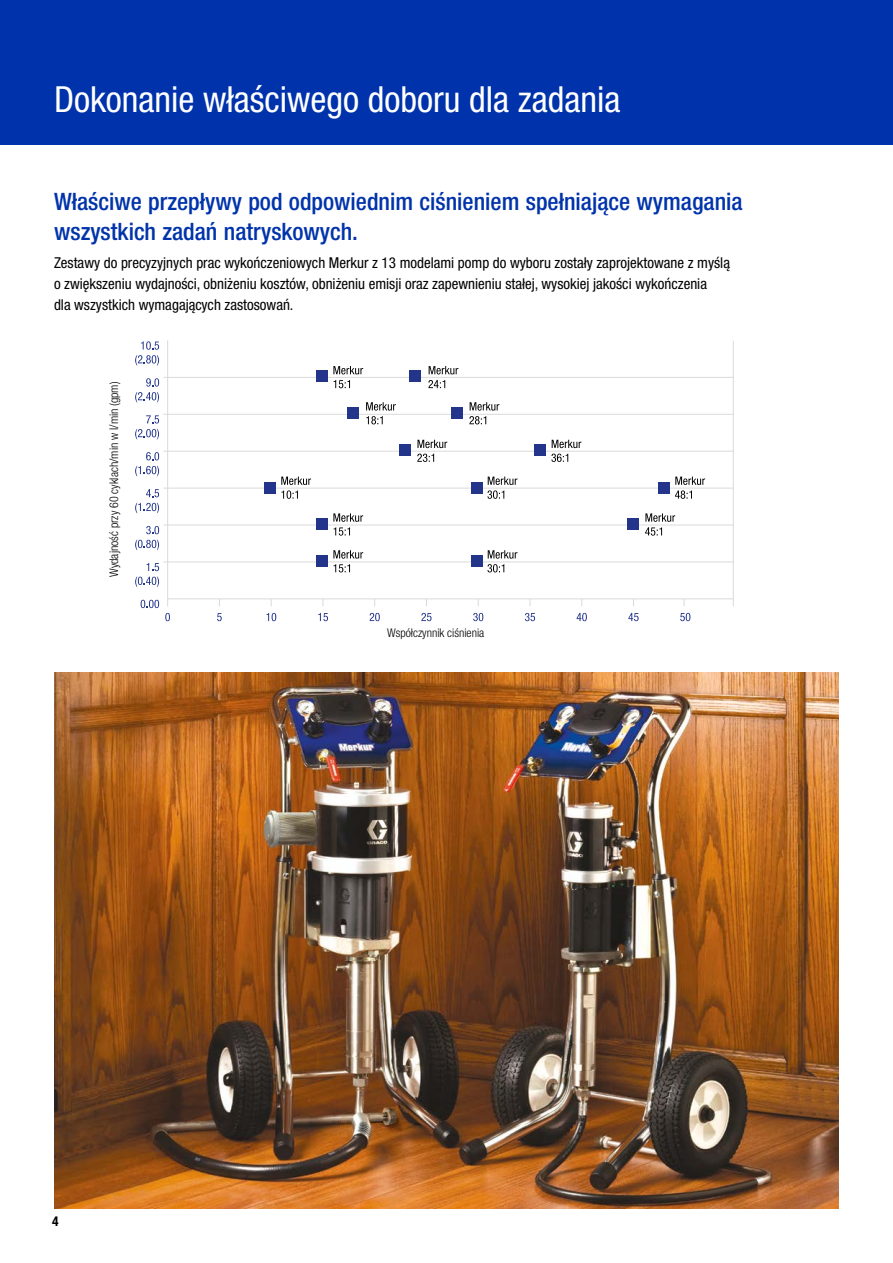
<style>
.page{position:relative;width:893px;height:1263px;background:#fff}
.page>*{position:absolute;margin:0;border:0;box-sizing:border-box;transform-origin:0 0}
.t1{font:condensed 36px "Helvetica Neue LTCE";color:#fff}
.t2{font:500 condensed 24px/30px "Helvetica Neue LTCE";color:#0033ab}
.t3{font:condensed 15px/21px "Helvetica Neue LTCE";color:#000}
.t4{font:700 condensed 13.5px "Helvetica Neue LT Std";color:#000}
.t5{font:300 condensed 12px "Helvetica Neue LTCE";color:#000}
</style>
<div class="page">
<div style="left:0;top:0;width:893px;height:145px;background:#0033ab"></div>
<img style="left:54px;top:673px;width:785px;height:536px">
<svg style="left:165px;top:613px;width:5px;height:8px"></svg>
<svg style="left:217px;top:613px;width:5px;height:8px"></svg>
<svg style="left:266px;top:613px;width:10px;height:8px"></svg>
<svg style="left:318px;top:613px;width:10px;height:8px"></svg>
<svg style="left:370px;top:613px;width:10px;height:8px"></svg>
<svg style="left:421px;top:613px;width:11px;height:8px"></svg>
<svg style="left:473px;top:613px;width:10px;height:8px"></svg>
<svg style="left:525px;top:613px;width:10px;height:8px"></svg>
<svg style="left:577px;top:613px;width:10px;height:8px"></svg>
<svg style="left:628px;top:613px;width:11px;height:8px"></svg>
<svg style="left:680px;top:613px;width:10px;height:8px"></svg>
<hr style="left:168px;top:598px;width:565px;height:1px;background:#dadada">
<hr style="left:733px;top:341px;width:1px;height:265px;background:#dadada">
<svg style="left:141px;top:600px;width:18px;height:8px"></svg>
<svg style="left:146px;top:563px;width:13px;height:8px"></svg>
<svg style="left:135px;top:577px;width:24px;height:10px"></svg>
<svg style="left:146px;top:526px;width:13px;height:8px"></svg>
<svg style="left:135px;top:540px;width:24px;height:10px"></svg>
<svg style="left:146px;top:489px;width:13px;height:8px"></svg>
<svg style="left:135px;top:503px;width:24px;height:10px"></svg>
<svg style="left:146px;top:452px;width:13px;height:8px"></svg>
<svg style="left:135px;top:466px;width:24px;height:10px"></svg>
<svg style="left:146px;top:415px;width:13px;height:8px"></svg>
<svg style="left:135px;top:429px;width:24px;height:10px"></svg>
<svg style="left:135px;top:378px;width:24px;height:24px"></svg>
<svg style="left:135px;top:341px;width:24px;height:24px"></svg>
<hr style="left:167px;top:340px;width:1px;height:259px;background:#dadada">
<hr style="left:163px;top:561px;width:570px;height:1px;background:#dadada">
<hr style="left:163px;top:525px;width:570px;height:1px;background:#dadada">
<hr style="left:163px;top:488px;width:570px;height:1px;background:#dadada">
<hr style="left:163px;top:451px;width:570px;height:1px;background:#dadada">
<hr style="left:163px;top:414px;width:570px;height:1px;background:#dadada">
<hr style="left:163px;top:377px;width:570px;height:1px;background:#dadada">
<div style="left:317px;top:555px;width:11px;height:12px;background:#23358b"></div>
<div style="left:317px;top:519px;width:11px;height:11px;background:#23358b"></div>
<div style="left:264px;top:482px;width:12px;height:11px;background:#23358b"></div>
<div style="left:347px;top:407px;width:12px;height:12px;background:#23358b"></div>
<div style="left:317px;top:371px;width:11px;height:11px;background:#23358b"></div>
<div style="left:399px;top:445px;width:12px;height:11px;background:#23358b"></div>
<div style="left:471px;top:555px;width:12px;height:12px;background:#23358b"></div>
<div style="left:471px;top:482px;width:12px;height:11px;background:#23358b"></div>
<div style="left:534px;top:445px;width:11px;height:11px;background:#23358b"></div>
<div style="left:451px;top:407px;width:11px;height:12px;background:#23358b"></div>
<div style="left:410px;top:371px;width:11px;height:11px;background:#23358b"></div>
<div style="left:627px;top:519px;width:11px;height:11px;background:#23358b"></div>
<div style="left:658px;top:482px;width:12px;height:11px;background:#23358b"></div>
<svg style="left:333px;top:366px;width:30px;height:8px"></svg>
<svg style="left:333px;top:380px;width:17px;height:8px"></svg>
<svg style="left:429px;top:366px;width:29px;height:8px"></svg>
<svg style="left:428px;top:380px;width:17px;height:8px"></svg>
<svg style="left:366px;top:402px;width:30px;height:22px"></svg>
<svg style="left:469px;top:402px;width:30px;height:22px"></svg>
<svg style="left:417px;top:440px;width:30px;height:8px"></svg>
<svg style="left:417px;top:454px;width:17px;height:8px"></svg>
<svg style="left:552px;top:440px;width:29px;height:8px"></svg>
<svg style="left:551px;top:454px;width:17px;height:8px"></svg>
<svg style="left:281px;top:477px;width:30px;height:22px"></svg>
<svg style="left:487px;top:477px;width:30px;height:22px"></svg>
<svg style="left:675px;top:477px;width:30px;height:22px"></svg>
<svg style="left:333px;top:513px;width:30px;height:23px"></svg>
<svg style="left:333px;top:550px;width:30px;height:22px"></svg>
<svg style="left:487px;top:550px;width:30px;height:22px"></svg>
<svg style="left:645px;top:513px;width:30px;height:23px"></svg>
<h1 class="t1" style="left:54px;top:78px;width:568px">Dokonanie właściwego doboru dla zadania</h1>
<h2 class="t2" style="left:54px;top:186px;width:690px">Właściwe przepływy pod odpowiednim ciśnieniem spełniające wymagania wszystkich zadań natryskowych.</h2>
<p class="t3" style="left:54px;top:252px;width:677px">Zestawy do precyzyjnych prac wykończeniowych Merkur z 13 modelami pomp do wyboru zostały zaprojektowane z myślą o zwiększeniu wydajności, obniżeniu kosztów, obniżeniu emisji oraz zapewnieniu stałej, wysokiej jakości wykończenia<br>dla wszystkich wymagających zastosowań.</p>
<p class="t5" style="left:107px;top:577px;width:197px;rotate:-90deg">Wydajność przy 60 cyklach/min w l/min (gpm)</p>
<p class="t4" style="left:52px;top:1213px;width:8px">4</p>
<p class="t5" style="left:387px;top:626px;width:99px">Współczynnik ciśnienia</p>
</div>
